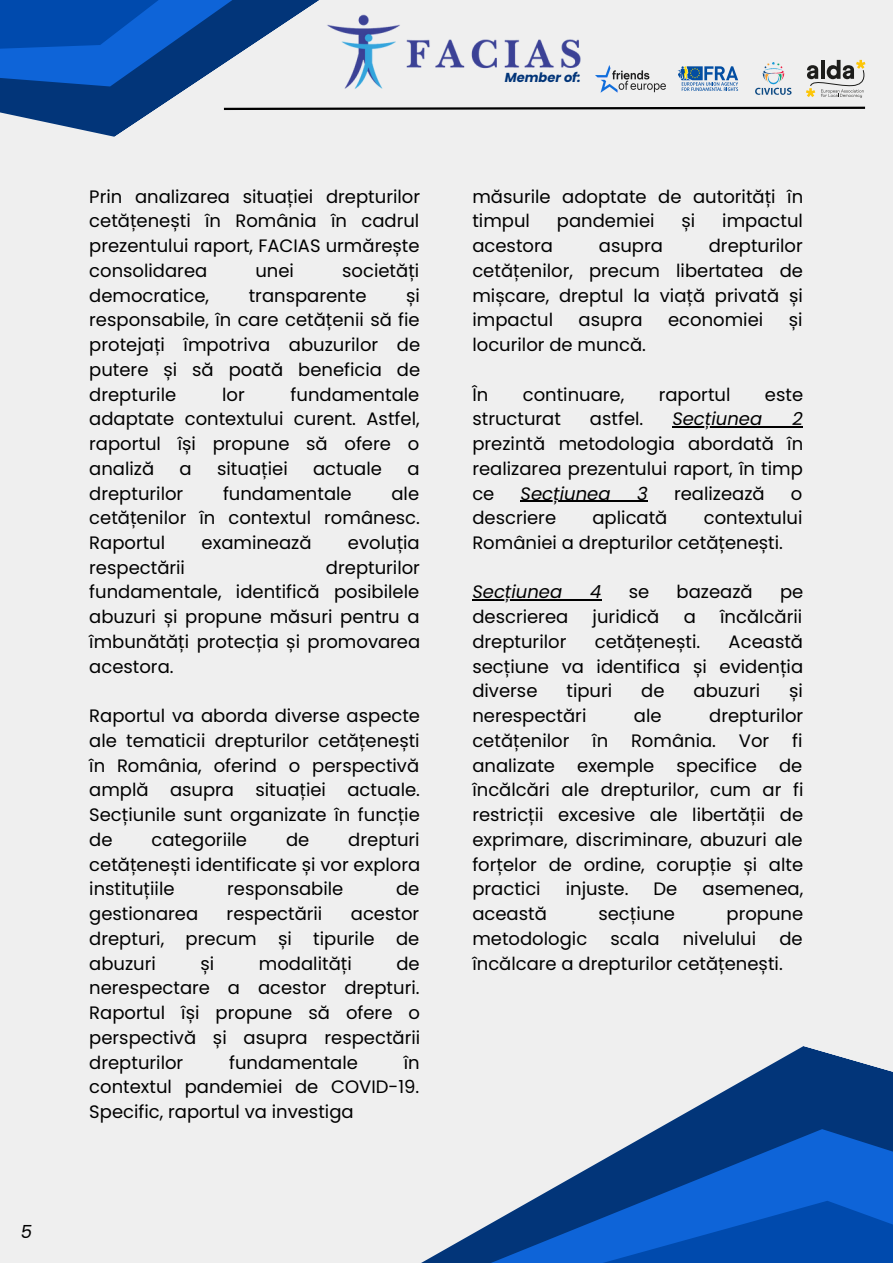
<style>
.page{position:relative;width:893px;height:1264px;background:#fff}
.page>*{position:absolute;margin:0;border:0;box-sizing:border-box;transform-origin:0 0}
.t1{font:18px/24.8px "Poppins";color:#000;text-align:justify}
.t2{font:italic 18px "Poppins";color:#000}
.t3{font:italic 700 13.05px "Poppins";color:#023579}
.s1{font-style:italic}
</style>
<div class="page">
<div style="left:0;top:0;width:892px;height:1262px;background:#efefef"></div>
<svg style="left:0;top:0;width:319px;height:137px"></svg>
<svg style="left:222px;top:105px;width:644px;height:6px"></svg>
<hr style="left:672px;top:426px;width:130px;height:1px;background:#000">
<hr style="left:520px;top:500px;width:127px;height:2px;background:#000">
<hr style="left:472px;top:599px;width:129px;height:1px;background:#000">
<svg style="left:423px;top:1058px;width:469px;height:204px"></svg>
<svg style="left:806px;top:60px;width:59px;height:38px"></svg>
<img style="left:755px;top:62px;width:37px;height:33px">
<img style="left:611px;top:70px;width:55px;height:22px">
<svg style="left:677px;top:66px;width:61px;height:25px"></svg>
<img style="left:327px;top:14px;width:284px;height:79px">
<p class="t2" style="left:21px;top:1219px;width:13px">5</p>
<p class="t1" style="left:89px;top:184px;width:332px">Prin analizarea situației drepturilor cetățenești în România în cadrul prezentului raport, FACIAS urmărește consolidarea</p>
<p class="t1" style="left:255px;top:258px;width:40px">unei</p>
<p class="t1" style="left:342px;top:258px;width:79px">societăți</p>
<p class="t1" style="left:89px;top:283px;width:121px">democratice,</p>
<p class="t1" style="left:249px;top:283px;width:119px">transparente</p>
<p class="t1" style="left:89px;top:283px;width:332px;text-indent:317px">și responsabile, în care cetățenii să fie protejați împotriva abuzurilor de putere și să poată beneficia de drepturile</p>
<p class="t1" style="left:89px;top:382px;width:332px;text-indent:201px">fundamentale adaptate contextului curent. Astfel, raportul își propune să ofere o analiză</p>
<p class="t1" style="left:222px;top:382px;width:24px">lor</p>
<p class="t1" style="left:180px;top:456px;width:14px">a</p>
<p class="t1" style="left:217px;top:456px;width:72px">situației</p>
<p class="t1" style="left:313px;top:456px;width:70px">actuale</p>
<p class="t1" style="left:407px;top:456px;width:14px">a</p>
<p class="t1" style="left:89px;top:481px;width:96px">drepturilor</p>
<p class="t1" style="left:223px;top:481px;width:130px">fundamentale</p>
<p class="t1" style="left:89px;top:481px;width:332px;text-indent:302px">ale cetățenilor în contextul românesc.<br>Raportul</p>
<p class="t1" style="left:201px;top:530px;width:112px">examinează</p>
<p class="t1" style="left:348px;top:530px;width:73px">evoluția</p>
<p class="t1" style="left:89px;top:555px;width:332px;text-indent:237px">drepturilor fundamentale, identifică posibilele abuzuri și propune măsuri pentru a îmbunătăți protecția și promovarea acestora.</p>
<p class="t1" style="left:89px;top:703px;width:332px">Raportul va aborda diverse aspecte ale tematicii drepturilor cetățenești în România, oferind o perspectivă amplă asupra situației actuale.<br>Secțiunile sunt organizate în funcție de</p>
<p class="t1" style="left:89px;top:555px;width:97px">respectării</p>
<p class="t1" style="left:89px;top:827px;width:332px;text-indent:259px">drepturi cetățenești identificate și vor explora instituțiile</p>
<p class="t1" style="left:151px;top:827px;width:97px">categoriile</p>
<p class="t1" style="left:286px;top:827px;width:25px">de</p>
<p class="t1" style="left:227px;top:876px;width:118px">responsabile</p>
<p class="t1" style="left:396px;top:876px;width:25px">de</p>
<p class="t1" style="left:89px;top:901px;width:110px">gestionarea</p>
<p class="t1" style="left:226px;top:901px;width:97px">respectării</p>
<p class="t1" style="left:89px;top:901px;width:331px;text-indent:261px">acestor drepturi, precum și tipurile de abuzuri</p>
<p class="t1" style="left:200px;top:950px;width:15px">și</p>
<p class="t1" style="left:259px;top:950px;width:94px">modalități</p>
<p class="t1" style="left:89px;top:950px;width:332px;text-indent:307px">de nerespectare a acestor drepturi.<br>Raportul își propune să ofere o perspectivă și asupra respectării drepturilor</p>
<p class="t1" style="left:229px;top:1049px;width:130px">fundamentale</p>
<p class="t1" style="left:89px;top:1049px;width:332px;text-indent:314px">în contextul pandemiei de COVID-19.<br>Specific, raportul va investiga</p>
<p class="t3" style="left:504px;top:68px;width:77px">Member of:</p>
<p class="t1" style="left:472px;top:184px;width:332px">măsurile adoptate de autorități în timpul</p>
<p class="t1" style="left:557px;top:209px;width:99px">pandemiei</p>
<p class="t1" style="left:681px;top:209px;width:15px">și</p>
<p class="t1" style="left:722px;top:209px;width:82px">impactul</p>
<p class="t1" style="left:472px;top:233px;width:332px;text-indent:236px">drepturilor cetățenilor, precum libertatea de mișcare, dreptul la viață privată și impactul</p>
<p class="t1" style="left:472px;top:233px;width:82px">acestora</p>
<p class="t1" style="left:598px;top:233px;width:66px">asupra</p>
<p class="t1" style="left:578px;top:307px;width:66px">asupra</p>
<p class="t1" style="left:668px;top:307px;width:97px">economiei</p>
<p class="t1" style="left:788px;top:307px;width:15px">și</p>
<p class="t1" style="left:472px;top:332px;width:175px">locurilor de muncă.</p>
<p class="t1" style="left:472px;top:382px;width:17px">În</p>
<p class="t1" style="left:522px;top:382px;width:103px">continuare,</p>
<p class="t1" style="left:658px;top:382px;width:73px">raportul</p>
<p class="t1" style="left:764px;top:382px;width:40px">este</p>
<p class="t1" style="left:472px;top:406px;width:90px">structurat</p>
<p class="t1" style="left:590px;top:406px;width:55px">astfel.</p>
<p class="t2" style="left:672px;top:406px;width:91px">Secțiunea</p>
<p class="t1" style="left:472px;top:406px;width:332px;text-indent:320px"><span class="s1">2 </span>prezintă metodologia abordată în realizarea prezentului raport, în timp ce</p>
<p class="t2" style="left:520px;top:480px;width:91px">Secțiunea</p>
<p class="t2" style="left:637px;top:480px;width:12px">3</p>
<p class="t1" style="left:674px;top:481px;width:92px">realizează</p>
<p class="t1" style="left:790px;top:481px;width:13px">o</p>
<p class="t1" style="left:472px;top:505px;width:85px">descriere</p>
<p class="t1" style="left:592px;top:505px;width:76px">aplicată</p>
<p class="t1" style="left:472px;top:505px;width:331px;text-indent:231px">contextului<br>României a drepturilor cetățenești.</p>
<p class="t2" style="left:472px;top:579px;width:91px">Secțiunea</p>
<p class="t2" style="left:590px;top:579px;width:13px">4</p>
<p class="t1" style="left:628px;top:580px;width:22px">se</p>
<p class="t1" style="left:676px;top:580px;width:78px">bazează</p>
<p class="t1" style="left:780px;top:580px;width:25px">pe</p>
<p class="t1" style="left:472px;top:604px;width:97px">descrierea</p>
<p class="t1" style="left:592px;top:604px;width:68px">juridică</p>
<p class="t1" style="left:683px;top:604px;width:14px">a</p>
<p class="t1" style="left:720px;top:604px;width:84px">încălcării</p>
<p class="t1" style="left:472px;top:629px;width:96px">drepturilor</p>
<p class="t1" style="left:595px;top:629px;width:107px">cetățenești.</p>
<p class="t1" style="left:472px;top:629px;width:332px;text-indent:256px">Această secțiune va identifica și evidenția diverse</p>
<p class="t1" style="left:566px;top:678px;width:47px">tipuri</p>
<p class="t1" style="left:641px;top:678px;width:25px">de</p>
<p class="t1" style="left:693px;top:678px;width:68px">abuzuri</p>
<p class="t1" style="left:789px;top:678px;width:15px">și</p>
<p class="t1" style="left:472px;top:703px;width:115px">nerespectări</p>
<p class="t1" style="left:634px;top:703px;width:29px">ale</p>
<p class="t1" style="left:709px;top:703px;width:96px">drepturilor</p>
<p class="t1" style="left:472px;top:728px;width:99px">cetățenilor</p>
<p class="t1" style="left:592px;top:728px;width:17px">în</p>
<p class="t1" style="left:631px;top:728px;width:86px">România.</p>
<p class="t1" style="left:738px;top:728px;width:32px">Vor</p>
<p class="t1" style="left:472px;top:728px;width:332px;text-indent:320px">fi analizate exemple specifice de încălcări ale drepturilor, cum ar fi restricții excesive ale libertății de exprimare, discriminare, abuzuri ale forțelor de ordine, corupție și alte practici</p>
<p class="t1" style="left:565px;top:876px;width:64px">injuste.</p>
<p class="t1" style="left:653px;top:876px;width:25px">De</p>
<p class="t1" style="left:702px;top:876px;width:102px">asemenea,</p>
<p class="t1" style="left:472px;top:901px;width:76px">această</p>
<p class="t1" style="left:598px;top:901px;width:78px">secțiune</p>
<p class="t1" style="left:726px;top:901px;width:78px">propune</p>
<p class="t1" style="left:472px;top:926px;width:116px">metodologic</p>
<p class="t1" style="left:610px;top:926px;width:51px">scala</p>
<p class="t1" style="left:682px;top:926px;width:75px">nivelului</p>
<p class="t1" style="left:472px;top:926px;width:332px;text-indent:307px">de încălcare a drepturilor cetățenești.</p>
</div>
